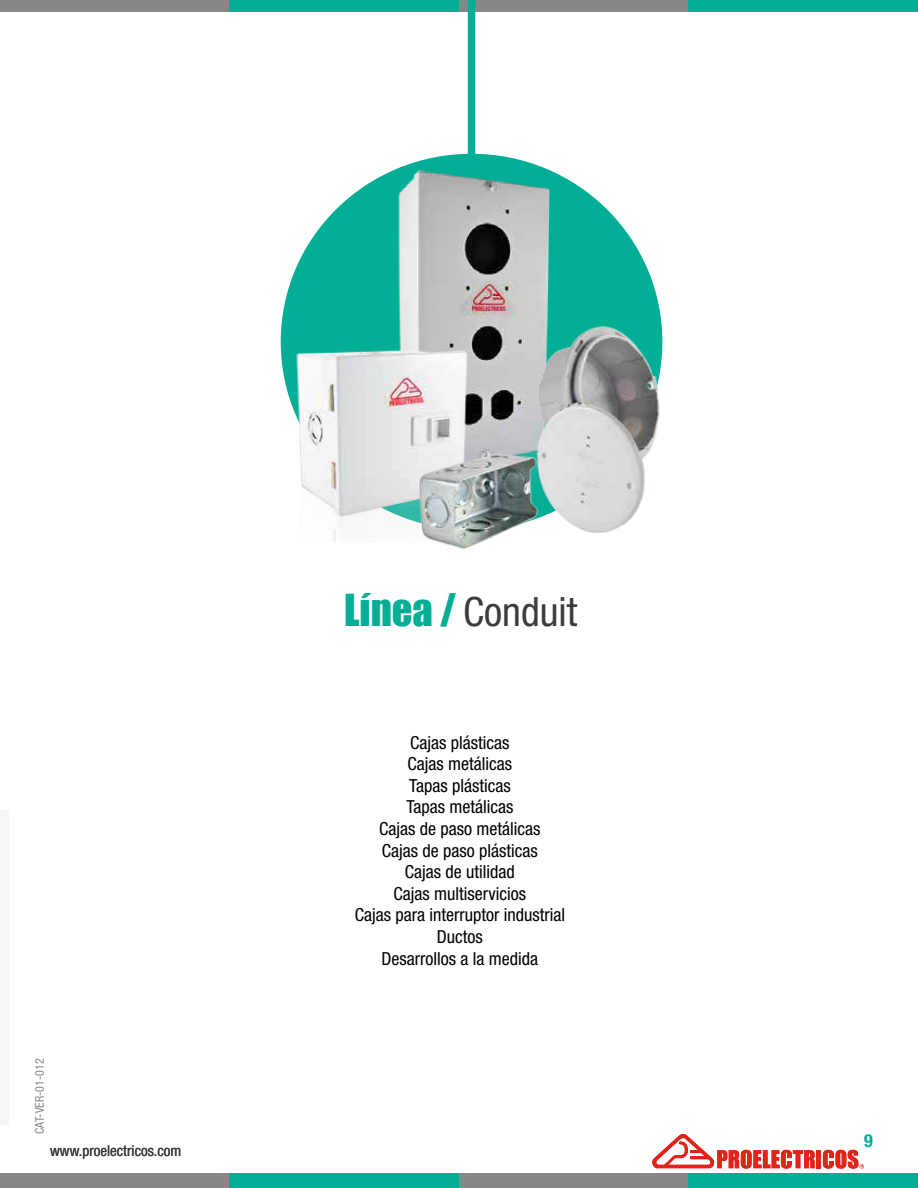
<style>
.page{position:relative;width:918px;height:1188px;background:#fff}
.page>*{position:absolute;margin:0;border:0;box-sizing:border-box;transform-origin:0 0}
.t1{font:condensed 40.5px "Helvetica Neue LT Std";color:#3c3c3b}
.t2{font:condensed 18px/21.6px "Helvetica Neue LT Std";color:#000;text-align:center}
.t3{font:700 condensed 18px "Helvetica Neue LT Std";color:#02ae95}
.t4{font:condensed 15px "Helvetica Neue LT Std";color:#3c3c3b}
.t5{font:condensed 12px "Helvetica Neue LT Std";color:#878787}
.s1{font-family:"Impact";font-stretch:normal;color:#02ae95}
</style>
<div class="page">
<div style="left:0;top:1173px;width:230px;height:15px;background:#878787"></div>
<div style="left:0;top:0;width:230px;height:12px;background:#878787"></div>
<div style="left:230px;top:1173px;width:229px;height:15px;background:#02ae95"></div>
<div style="left:230px;top:0;width:229px;height:12px;background:#02ae95"></div>
<div style="left:459px;top:1173px;width:230px;height:15px;background:#878787"></div>
<div style="left:459px;top:0;width:230px;height:12px;background:#878787"></div>
<div style="left:688px;top:1173px;width:230px;height:15px;background:#02ae95"></div>
<div style="left:688px;top:0;width:230px;height:12px;background:#02ae95"></div>
<svg style="left:652px;top:1134px;width:163px;height:35px"></svg>
<div style="left:816px;top:1150px;width:5px;height:18px;background:#e2231a"></div>
<svg style="left:823px;top:1150px;width:41px;height:19px"></svg>
<div style="left:0;top:810px;width:9px;height:314px;background:#f6f6f6"></div>
<div style="left:468px;top:0;width:7px;height:285px;background:#02ae95"></div>
<div style="left:281px;top:154px;width:381px;height:376px;background:#02ae95;border-radius:50%"></div>
<img style="left:378px;top:162px;width:184px;height:249px">
<img style="left:517px;top:325px;width:146px;height:97px">
<img style="left:280px;top:342px;width:204px;height:201px">
<img style="left:530px;top:396px;width:128px;height:137px">
<img style="left:411px;top:411px;width:140px;height:138px">
<p class="t5" style="left:33px;top:1134px;width:77px;rotate:-90deg">CAT-VER-01-012</p>
<p class="t4" style="left:50px;top:1142px;width:133px">www.proelectricos.com</p>
<h1 class="t1" style="left:344px;top:588px;width:235px"><span class="s1">Línea /</span> Conduit</h1>
<p class="t2" style="left:355px;top:731px;width:212px">Cajas plásticas<br>Cajas metálicas<br>Tapas plásticas<br>Tapas metálicas<br>Cajas de paso metálicas<br>Cajas de paso plásticas<br>Cajas de utilidad<br>Cajas multiservicios<br>Cajas para interruptor industrial<br>Ductos<br>Desarrollos a la medida</p>
<p class="t3" style="left:864px;top:1130px;width:10px">9</p>
</div>
